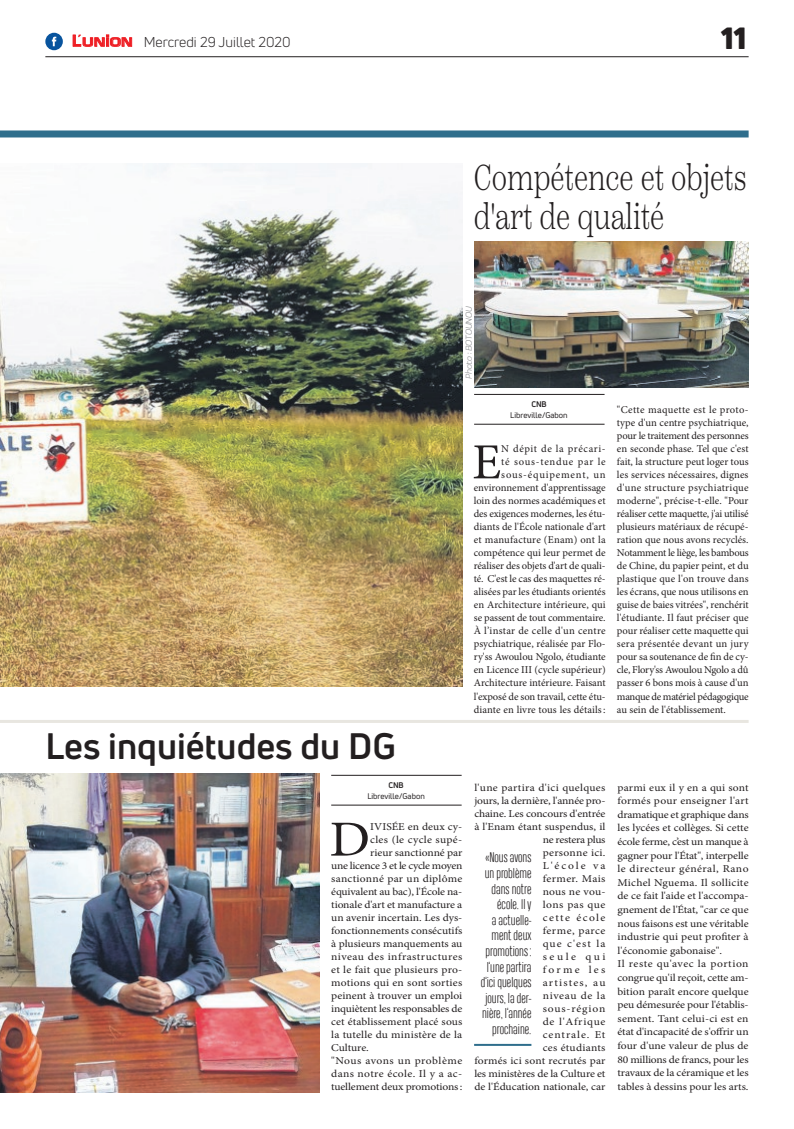
<style>
.page{position:relative;width:794px;height:1129px;background:#fff}
.page>*{position:absolute;margin:0;border:0;box-sizing:border-box;transform-origin:0 0}
.t1{font:50.5px "Minion Pro";color:#231f20;scale:1.1 1}
.t2{font:50.5px "Minion Pro";color:#231f20}
.t3{font:300 36px/39px "Scotch Text";color:#231f20;scale:.76 1}
.t4{font:700 36px "Uni Neue";color:#231f20}
.t5{font:900 30px "Uni Neue";color:#231f20}
.t6{font:14px "Uni Neue";color:#231f20}
.t7{font:300 13px/15.6px "Heading Compressed Pro";color:#231f20;text-align:right}
.t8{font:10.5px/13px "Minion Pro";color:#231f20;text-align:right}
.t9{font:10.5px/13.6px "Minion Pro";color:#231f20;scale:1.1 1}
.t10{font:10.5px/13px "Minion Pro";letter-spacing:.02em;color:#231f20;text-align:right;scale:1.1 1}
.t11{font:10.5px "Minion Pro";letter-spacing:.035em;color:#231f20;scale:1.1 1}
.t12{font:10.5px "Minion Pro";letter-spacing:-.025em;color:#231f20;scale:1.1 1}
.t13{font:10.5px "Minion Pro";letter-spacing:.04em;color:#231f20;scale:1.1 1}
.t14{font:10.5px "Minion Pro";letter-spacing:.03em;color:#231f20;scale:1.1 1}
.t15{font:italic 9px "Praktika";color:#818386}
.t16{font:8px "Uni Neue";color:#231f20}
.t17{font:700 8px "Uni Neue";letter-spacing:-.02em;color:#231f20}
.s1{font-family:"Eurostile";font-weight:600;font-size:15px;color:#ee1d23}
.s2{font-family:"Eurostile";font-weight:600;font-size:11.4px;color:#ee1d23}
</style>
<div class="page">
<hr style="left:45px;top:56px;width:703px;height:1px;background:#231f20">
<div style="left:0;top:130px;width:748px;height:7px;background:#2f6e8c"></div>
<svg style="left:72px;top:34px;width:60px;height:13px"></svg>
<div style="left:45px;top:33px;width:18px;height:17px;background:#08549e;border-radius:50%"></div>
<svg style="left:52px;top:37px;width:4px;height:9px"></svg>
<hr style="left:331px;top:804px;width:130px;height:1px;background:#231f20">
<hr style="left:331px;top:775px;width:130px;height:1px;background:#231f20">
<hr style="left:474px;top:1043px;width:57px;height:2px;background:#2f6e8c">
<img style="left:0;top:773px;width:320px;height:318px">
<hr style="left:0;top:719px;width:748px;height:3px;background:#e8e6e0">
<hr style="left:474px;top:423px;width:130px;height:1px;background:#231f20">
<hr style="left:474px;top:394px;width:130px;height:1px;background:#231f20">
<img style="left:474px;top:242px;width:274px;height:145px">
<img style="left:0;top:163px;width:463px;height:523px">
<h3 class="t6" style="left:72px;top:33px;width:220px"><span class="s1">L</span><span class="s2">UNION</span> Mercredi 29 Juillet 2020</h3>
<h3 class="t5" style="left:721px;top:17px;width:27px">11</h3>
<h2 class="t3" style="left:474px;top:158px;width:360px">Compétence et objets d'art de qualité</h2>
<p class="t15" style="left:462px;top:379px;width:75px;rotate:-90deg">Photo : BOTOUNOU</p>
<p class="t17" style="left:531px;top:399px;width:17px">CNB</p>
<p class="t16" style="left:510px;top:410px;width:59px">Libreville/Gabon</p>
<p class="t8" style="left:474px;top:442px;width:133px">N dépit de la précari-<br>té sous-tendue par le sous-équipement, un environnement d'apprentissage loin des normes académiques et des exigences modernes, les étu&shy;diants de l'École nationale d'art et manufacture (Enam) ont la compétence qui leur permet de réaliser des objets d'art de quali&shy;té. C'est le cas des maquettes ré&shy;alisées par les étudiants orientés en Architecture intérieure, qui se passent de tout commentaire.<br>À l’instar de celle d'un centre psychiatrique, réalisée par Flo&shy;ry'ss Awoulou Ngolo, étudiante en Licence III (cycle supérieur)<br>Architecture intérieure. Faisant l'exposé de son travail, cette étu&shy;diante en livre tous les détails:</p>
<h1 class="t2" style="left:472px;top:428px;width:30px">E</h1>
<p class="t8" style="left:617px;top:403px;width:133px;text-align:justify">"Cette maquette est le proto&shy;type d'un centre psychiatrique, pour le traitement des personnes en seconde phase. Tel que c'est fait, la structure peut loger tous les services nécessaires, dignes d'une structure psychiatrique moderne", précise-t-elle. "Pour réaliser cette maquette, j'ai utilisé plusieurs matériaux de récupé&shy;ration que nous avons recyclés.<br>Notamment le liège, les bambous de Chine, du papier peint, et du plastique que l'on trouve dans les écrans, que nous utilisons en guise de baies vitrées", renchérit l'étudiante. Il faut préciser que pour réaliser cette maquette qui sera présentée devant un jury pour sa soutenance de fin de cy&shy;cle, Flory'ss Awoulou Ngolo a dû passer 6 bons mois à cause d'un manque de matériel pédagogique au sein de l'établissement.</p>
<h2 class="t4" style="left:45px;top:723px;width:352px">Les inquiétudes du DG</h2>
<p class="t17" style="left:388px;top:780px;width:17px">CNB</p>
<p class="t16" style="left:367px;top:790px;width:59px">Libreville/Gabon</p>
<h1 class="t1" style="left:329px;top:805px;width:39px">D</h1>
<p class="t9" style="left:370px;top:819px;width:85px">IVISÉE en deux cy-</p>
<p class="t14" style="left:370px;top:832px;width:85px">cles (le cycle supé-</p>
<p class="t9" style="left:370px;top:845px;width:85px">rieur sanctionné par</p>
<p class="t12" style="left:331px;top:858px;width:121px">une licence 3 et le cycle moyen</p>
<p class="t10" style="left:331px;top:871px;width:121px">sanctionné par un diplôme</p>
<p class="t9" style="left:331px;top:884px;width:121px">équivalent au bac), l'École na-</p>
<p class="t9" style="left:331px;top:897px;width:121px">tionale d'art et manufacture a</p>
<p class="t9" style="left:331px;top:910px;width:121px">un avenir incertain. Les dys-</p>
<p class="t9" style="left:331px;top:923px;width:121px">fonctionnements consécutifs</p>
<p class="t9" style="left:331px;top:936px;width:121px">à plusieurs manquements au</p>
<p class="t13" style="left:331px;top:949px;width:121px">niveau des infrastructures</p>
<p class="t10" style="left:331px;top:962px;width:121px">et le fait que plusieurs pro-</p>
<p class="t9" style="left:331px;top:975px;width:121px">motions qui en sont sorties</p>
<p class="t9" style="left:331px;top:988px;width:121px">peinent à trouver un emploi</p>
<p class="t9" style="left:331px;top:1001px;width:121px">inquiètent les responsables de</p>
<p class="t9" style="left:331px;top:1014px;width:121px">cet établissement placé sous</p>
<p class="t9" style="left:331px;top:1027px;width:121px">la tutelle du ministère de la</p>
<p class="t9" style="left:331px;top:1040px;width:36px">Culture.</p>
<p class="t11" style="left:331px;top:1053px;width:121px">"Nous avons un problème</p>
<p class="t11" style="left:331px;top:1066px;width:121px">dans notre école. Il y a ac-</p>
<p class="t9" style="left:331px;top:1079px;width:121px">tuellement deux promotions:</p>
<p class="t10" style="left:474px;top:780px;width:121px">l'une partira d'ici quelques jours, la dernière, l'année pro&shy;chaine. Les concours d'entrée à l'Enam étant suspendus, il ne restera plus<br>personne ici.<br>L'école va<br>fermer. Mais<br>nous ne vou-<br>lons pas que<br>cette école<br>ferme, parce<br>que c'est la<br>seule qui<br>forme les<br>artistes, au<br>niveau de la<br>sous-région<br>de l'Afrique<br>centrale. Et<br>ces étudiants<br>formés ici sont recrutés par les ministères de la Culture et de l'Éducation nationale, car</p>
<p class="t9" style="left:617px;top:780px;width:121px">parmi eux il y en a qui sont formés pour enseigner l'art dramatique et graphique dans les lycées et collèges. Si cette école ferme, c’est un manque à gagner pour l'État", interpelle le directeur général, Rano<br>Michel Nguema. Il sollicite de ce fait l'aide et l'accompa&shy;gnement de l'État, "car ce que nous faisons est une véritable industrie qui peut profiter à l'économie gabonaise".<br>Il reste qu'avec la portion congrue qu'il reçoit, cette am&shy;bition paraît encore quelque peu démesurée pour l'établis&shy;sement. Tant celui-ci est en état d'incapacité de s'offrir un four d'une valeur de plus de<br>80 millions de francs, pour les travaux de la céramique et les tables à dessins pour les arts.</p>
<p class="t7" style="left:481px;top:851px;width:52px">«Nous avons un problème dans notre école. Il y<br>a actuelle&shy;ment deux promotions: l’une partira d’ici quelques jours, la der&shy;nière, l’année prochaine.</p>
</div>
